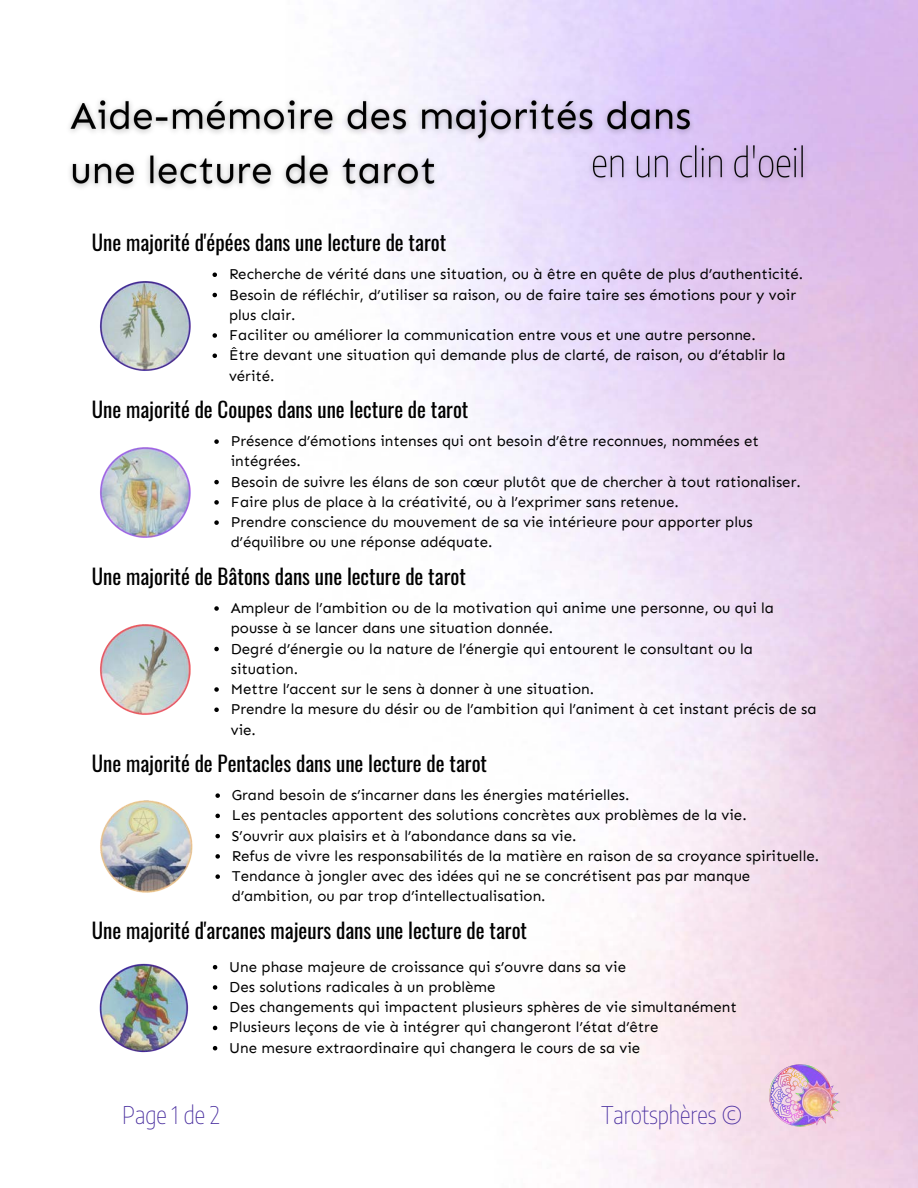
<style>
.page{position:relative;width:918px;height:1188px;background:#fff}
.page>*{position:absolute;margin:0;border:0;box-sizing:border-box;transform-origin:0 0}
.t1{font:100 24.3px "Encode Sans Condensed";color:#452a9d}
.t2{font:21px "Oswald";color:#000}
.t3{font:15px/20.2px "Sen";color:#000}
</style>
<div class="page">
<img style="left:99px;top:281px;width:92px;height:90px">
<svg style="left:213px;top:273px;width:4px;height:4px"></svg>
<svg style="left:213px;top:293px;width:4px;height:4px"></svg>
<svg style="left:213px;top:333px;width:4px;height:5px"></svg>
<svg style="left:213px;top:354px;width:4px;height:4px"></svg>
<img style="left:99px;top:447px;width:92px;height:91px">
<svg style="left:214px;top:439px;width:5px;height:5px"></svg>
<svg style="left:214px;top:480px;width:5px;height:4px"></svg>
<svg style="left:214px;top:500px;width:5px;height:5px"></svg>
<svg style="left:214px;top:520px;width:5px;height:5px"></svg>
<img style="left:99px;top:624px;width:92px;height:91px">
<svg style="left:214px;top:606px;width:5px;height:5px"></svg>
<svg style="left:214px;top:647px;width:5px;height:4px"></svg>
<svg style="left:214px;top:687px;width:5px;height:5px"></svg>
<svg style="left:214px;top:708px;width:5px;height:4px"></svg>
<img style="left:100px;top:800px;width:93px;height:93px">
<svg style="left:215px;top:793px;width:5px;height:5px"></svg>
<svg style="left:215px;top:814px;width:5px;height:4px"></svg>
<svg style="left:215px;top:834px;width:5px;height:4px"></svg>
<svg style="left:215px;top:854px;width:5px;height:5px"></svg>
<svg style="left:215px;top:874px;width:5px;height:5px"></svg>
<img style="left:99px;top:963px;width:90px;height:90px">
<svg style="left:213px;top:965px;width:4px;height:4px"></svg>
<svg style="left:213px;top:985px;width:4px;height:5px"></svg>
<svg style="left:213px;top:1005px;width:4px;height:5px"></svg>
<svg style="left:213px;top:1026px;width:4px;height:4px"></svg>
<svg style="left:213px;top:1046px;width:4px;height:4px"></svg>
<img style="left:769px;top:1064px;width:73px;height:65px">
<img style="left:67px;top:82px;width:635px;height:123px">
<img style="left:581px;top:127px;width:235px;height:71px">
<p class="t2" style="left:92px;top:224px;width:356px">Une majorité d'épées dans une lecture de tarot</p>
<p class="t3" style="left:229px;top:264px;width:576px">Recherche de vérité dans une situation, ou à être en quête de plus d’authenticité.</p>
<p class="t3" style="left:229px;top:284px;width:569px">Besoin de réfléchir, d’utiliser sa raison, ou de faire taire ses émotions pour y voir plus clair.</p>
<p class="t3" style="left:229px;top:325px;width:528px">Faciliter ou améliorer la communication entre vous et une autre personne.</p>
<p class="t3" style="left:229px;top:345px;width:558px">Être devant une situation qui demande plus de clarté, de raison, ou d’établir la vérité.</p>
<p class="t2" style="left:92px;top:391px;width:378px">Une majorité de Coupes dans une lecture de tarot</p>
<p class="t3" style="left:231px;top:431px;width:529px">Présence d’émotions intenses qui ont besoin d’être reconnues, nommées et intégrées.</p>
<p class="t3" style="left:231px;top:471px;width:572px">Besoin de suivre les élans de son cœur plutôt que de chercher à tout rationaliser.</p>
<p class="t3" style="left:231px;top:492px;width:450px">Faire plus de place à la créativité, ou à l’exprimer sans retenue.</p>
<p class="t3" style="left:231px;top:512px;width:523px">Prendre conscience du mouvement de sa vie intérieure pour apporter plus d’équilibre ou une réponse adéquate.</p>
<p class="t2" style="left:92px;top:557px;width:376px">Une majorité de Bâtons dans une lecture de tarot</p>
<p class="t3" style="left:231px;top:598px;width:545px">Ampleur de l’ambition ou de la motivation qui anime une personne, ou qui la pousse à se lancer dans une situation donnée.</p>
<p class="t3" style="left:231px;top:638px;width:524px">Degré d’énergie ou la nature de l’énergie qui entourent le consultant ou la situation.</p>
<p class="t3" style="left:231px;top:679px;width:365px">Mettre l’accent sur le sens à donner à une situation.</p>
<p class="t3" style="left:231px;top:699px;width:587px">Prendre la mesure du désir ou de l’ambition qui l’animent à cet instant précis de sa vie.</p>
<p class="t2" style="left:92px;top:745px;width:397px">Une majorité de Pentacles dans une lecture de tarot</p>
<p class="t3" style="left:232px;top:785px;width:399px">Grand besoin de s’incarner dans les énergies matérielles.</p>
<p class="t3" style="left:232px;top:805px;width:516px">Les pentacles apportent des solutions concrètes aux problèmes de la vie.</p>
<p class="t3" style="left:232px;top:825px;width:346px">S’ouvrir aux plaisirs et à l’abondance dans sa vie.</p>
<p class="t3" style="left:232px;top:846px;width:589px">Refus de vivre les responsabilités de la matière en raison de sa croyance spirituelle.</p>
<p class="t3" style="left:232px;top:866px;width:520px">Tendance à jongler avec des idées qui ne se concrétisent pas par manque d’ambition, ou par trop d’intellectualisation.</p>
<p class="t2" style="left:92px;top:911px;width:437px">Une majorité d'arcanes majeurs dans une lecture de tarot</p>
<p class="t3" style="left:229px;top:957px;width:398px">Une phase majeure de croissance qui s’ouvre dans sa vie</p>
<p class="t3" style="left:229px;top:977px;width:268px">Des solutions radicales à un problème</p>
<p class="t3" style="left:229px;top:997px;width:509px">Des changements qui impactent plusieurs sphères de vie simultanément</p>
<p class="t3" style="left:229px;top:1017px;width:431px">Plusieurs leçons de vie à intégrer qui changeront l’état d’être</p>
<p class="t3" style="left:229px;top:1038px;width:413px">Une mesure extraordinaire qui changera le cours de sa vie</p>
<p class="t1" style="left:122px;top:1099px;width:99px">Page 1 de 2</p>
<p class="t1" style="left:602px;top:1099px;width:142px">Tarotsphères ©</p>
</div>
